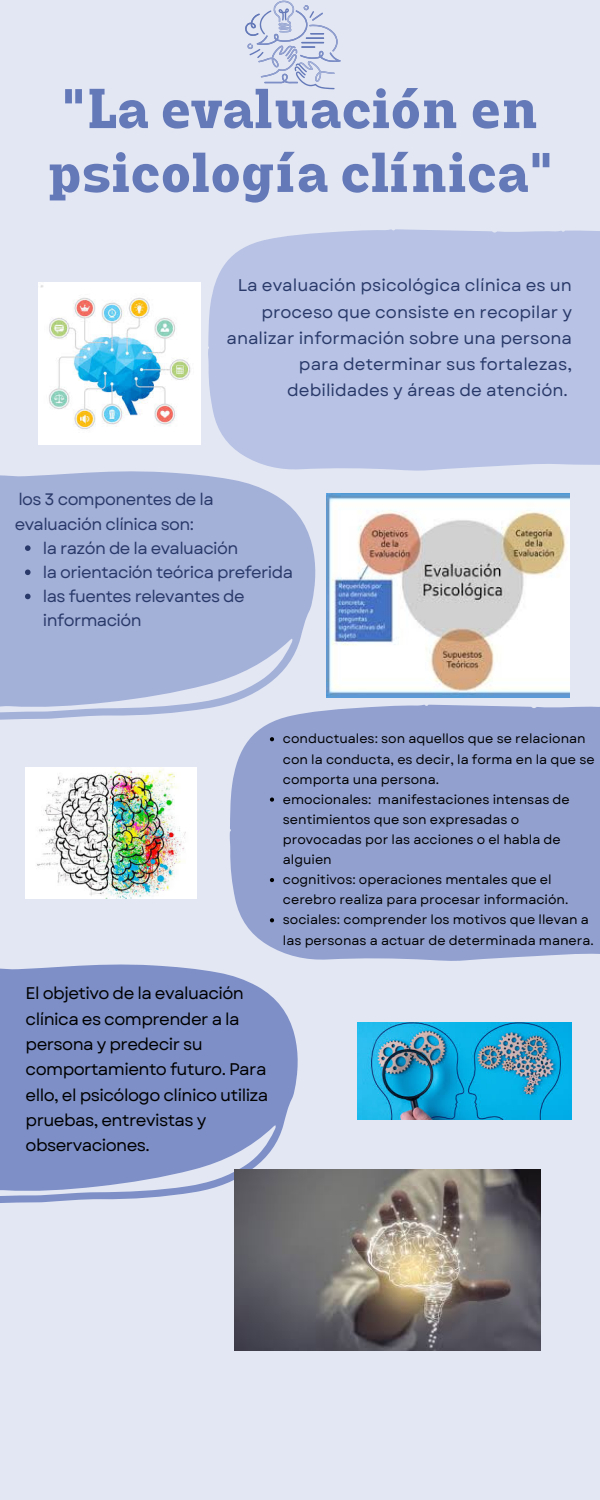
<style>
.page{position:relative;width:600px;height:1500px;background:#e3e7f4}
.page>*{position:absolute;margin:0;border:0;box-sizing:border-box;transform-origin:0 0}
.t1{font:700 54.4px/63.8px "Lazord Slab";color:#6479b8}
.t2{font:16.9px/26.3px "Garet";color:#293969;text-align:right}
.t3{font:16.9px/25.3px "Garet";letter-spacing:-.035em;color:#000}
.t4{font:16.6px/24.1px "Garet";letter-spacing:-.035em;color:#293969}
.t5{font:12.9px/20.1px "Garet";color:#000}
</style>
<div class="page">
<svg style="left:245px;top:0;width:96px;height:89px"></svg>
<div style="left:208px;top:229px;width:392px;height:242px;background:#b7c2e4"></div>
<svg style="left:0;top:471px;width:316px;height:249px;fill:#a3b0d8"></svg>
<svg style="left:223px;top:687px;width:377px;height:274px;fill:#91a0cf"></svg>
<svg style="left:0;top:964px;width:299px;height:241px;fill:#7d8fc6"></svg>
<img style="left:39px;top:282px;width:162px;height:162px">
<img style="left:326px;top:493px;width:243px;height:204px">
<img style="left:26px;top:768px;width:171px;height:130px">
<img style="left:357px;top:1022px;width:215px;height:98px">
<img style="left:235px;top:1170px;width:305px;height:180px">
<svg style="left:270px;top:737px;width:4px;height:4px"></svg>
<svg style="left:270px;top:798px;width:4px;height:4px"></svg>
<svg style="left:270px;top:878px;width:4px;height:4px"></svg>
<svg style="left:270px;top:918px;width:4px;height:4px"></svg>
<svg style="left:25px;top:545px;width:6px;height:6px"></svg>
<svg style="left:25px;top:570px;width:6px;height:5px"></svg>
<svg style="left:25px;top:594px;width:6px;height:5px"></svg>
<p class="t1" style="left:47px;top:84px;width:508px">"La evaluación en psicología clínica"</p>
<h1 class="t2" style="left:227px;top:272px;width:347px">La evaluación psicológica clínica es un proceso que consiste en recopilar y analizar información sobre una persona para determinar sus fortalezas, debilidades y áreas de atención.</h1>
<h2 class="t4" style="left:15px;top:488px;width:200px">los 3 componentes de la evaluación clínica son:</h2>
<p class="t4" style="left:43px;top:536px;width:197px">la razón de la evaluación</p>
<p class="t4" style="left:43px;top:560px;width:252px">la orientación teórica preferida</p>
<p class="t4" style="left:43px;top:584px;width:203px">las fuentes relevantes de información</p>
<p class="t3" style="left:26px;top:981px;width:244px">El objetivo de la evaluación clínica es comprender a la persona y predecir su comportamiento futuro. Para ello, el psicólogo clínico utiliza pruebas, entrevistas y observaciones.</p>
<p class="t5" style="left:283px;top:729px;width:313px">conductuales: son aquellos que se relacionan con la conducta, es decir, la forma en la que se comporta una persona.</p>
<h2 class="t5" style="left:283px;top:789px;width:288px">emocionales: manifestaciones intensas de sentimientos que son expresadas o provocadas por las acciones o el habla de alguien</h2>
<p class="t5" style="left:283px;top:870px;width:287px">cognitivos: operaciones mentales que el cerebro realiza para procesar información.</p>
<p class="t5" style="left:283px;top:910px;width:312px">sociales: comprender los motivos que llevan a las personas a actuar de determinada manera.</p>
</div>
